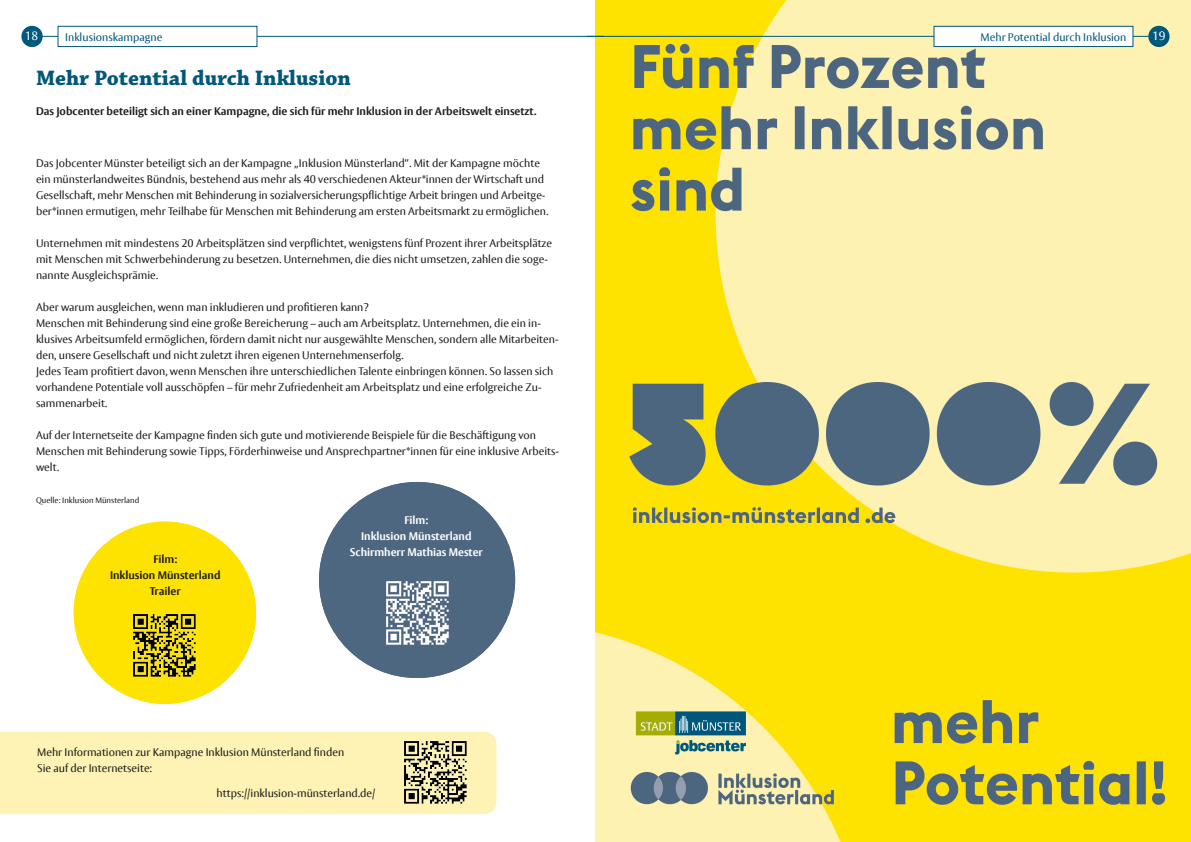
<style>
.page{position:relative;width:1191px;height:842px;background:#fff}
.page>*{position:absolute;margin:0;border:0;box-sizing:border-box;transform-origin:0 0}
.t1{font:700 22px "Chaparral Pro";color:#00587b}
.t2{font:12px "Vesta Pro";color:#fff}
.t3{font:11px/16px "Vesta Pro";color:#1d1d1b}
.t4{font:700 11px/16px "Vesta Pro";color:#1d1d1b;text-align:center}
.t5{font:700 11px/16px "Vesta Pro";color:#fff;text-align:center}
.t6{font:11px "Vesta Pro";color:#00587b}
.t7{font:8px "Vesta Pro";color:#1d1d1b}
</style>
<div class="page">
<img style="left:595px;top:0;width:596px;height:842px">
<hr style="left:37px;top:36px;width:567px;height:1px;background:#00587b">
<div style="left:21px;top:26px;width:22px;height:21px;background:#00587b;border-radius:50%"></div>
<div style="left:58px;top:26px;width:199px;height:21px;background:#fff;border:1px solid #00587b"></div>
<hr style="left:587px;top:36px;width:566px;height:1px;background:#00587b">
<div style="left:1148px;top:26px;width:21px;height:21px;background:#00587b;border-radius:50%"></div>
<div style="left:933px;top:26px;width:200px;height:21px;background:#fff;border:1px solid #00587b"></div>
<div style="left:0;top:732px;width:496px;height:82px;background:#fef3b4"></div>
<img style="left:402px;top:740px;width:66px;height:66px">
<div style="left:74px;top:522px;width:182px;height:182px;background:#ffe300;border-radius:50%"></div>
<img style="left:133px;top:614px;width:63px;height:63px">
<div style="left:319px;top:482px;width:196px;height:196px;background:#4e6781;border-radius:50%"></div>
<img style="left:386px;top:581px;width:63px;height:64px">
<p class="t2" style="left:25px;top:29px;width:15px">18</p>
<p class="t6" style="left:65px;top:31px;width:99px">Inklusionskampagne</p>
<p class="t6" style="left:980px;top:31px;width:147px">Mehr Potential durch Inklusion</p>
<p class="t2" style="left:1152px;top:29px;width:15px">19</p>
<h1 class="t1" style="left:36px;top:65px;width:316px">Mehr Potential durch Inklusion</h1>
<p class="t4" style="left:36px;top:103px;width:502px">Das Jobcenter beteiligt sich an einer Kampagne, die sich für mehr Inklusion in der Arbeitswelt einsetzt.</p>
<p class="t3" style="left:36px;top:155px;width:514px">Das Jobcenter Münster beteiligt sich an der Kampagne „Inklusion Münsterland“. Mit der Kampagne möchte ein münsterlandweites Bündnis, bestehend aus mehr als 40 verschiedenen Akteur*innen der Wirtschaft und Gesellschaft, mehr Menschen mit Behinderung in sozialversicherungspflichtige Arbeit bringen und Arbeitge&shy;ber*innen ermutigen, mehr Teilhabe für Menschen mit Behinderung am ersten Arbeitsmarkt zu ermöglichen.</p>
<p class="t3" style="left:36px;top:235px;width:517px">Unternehmen mit mindestens 20 Arbeitsplätzen sind verpflichtet, wenigstens fünf Prozent ihrer Arbeitsplätze mit Menschen mit Schwerbehinderung zu besetzen. Unternehmen, die dies nicht umsetzen, zahlen die soge&shy;nannte Ausgleichsprämie.</p>
<p class="t3" style="left:36px;top:299px;width:334px">Aber warum ausgleichen, wenn man inkludieren und profitieren kann?</p>
<p class="t3" style="left:36px;top:315px;width:524px">Menschen mit Behinderung sind eine große Bereicherung – auch am Arbeitsplatz. Unternehmen, die ein in&shy;klusives Arbeitsumfeld ermöglichen, fördern damit nicht nur ausgewählte Menschen, sondern alle Mitarbeiten&shy;den, unsere Gesellschaft und nicht zuletzt ihren eigenen Unternehmenserfolg.</p>
<p class="t3" style="left:36px;top:363px;width:519px">Jedes Team profitiert davon, wenn Menschen ihre unterschiedlichen Talente einbringen können. So lassen sich vorhandene Potentiale voll ausschöpfen – für mehr Zufriedenheit am Arbeitsplatz und eine erfolgreiche Zu&shy;sammenarbeit.</p>
<p class="t3" style="left:36px;top:427px;width:524px">Auf der Internetseite der Kampagne finden sich gute und motivierende Beispiele für die Beschäftigung von<br>Menschen mit Behinderung sowie Tipps, Förderhinweise und Ansprechpartner*innen für eine inklusive Arbeits&shy;welt.</p>
<p class="t7" style="left:36px;top:495px;width:105px">Quelle: Inklusion Münsterland</p>
<p class="t4" style="left:110px;top:551px;width:112px">Film:<br>Inklusion Münsterland<br>Trailer</p>
<p class="t5" style="left:350px;top:511px;width:134px">Film:<br>Inklusion Münsterland<br>Schirmherr Mathias Mester</p>
<p class="t3" style="left:37px;top:743px;width:309px">Mehr Informationen zur Kampagne Inklusion Münsterland finden<br>Sie auf der Internetseite:</p>
<p class="t3" style="left:217px;top:785px;width:160px">https://inklusion-münsterland.de/</p>
</div>
